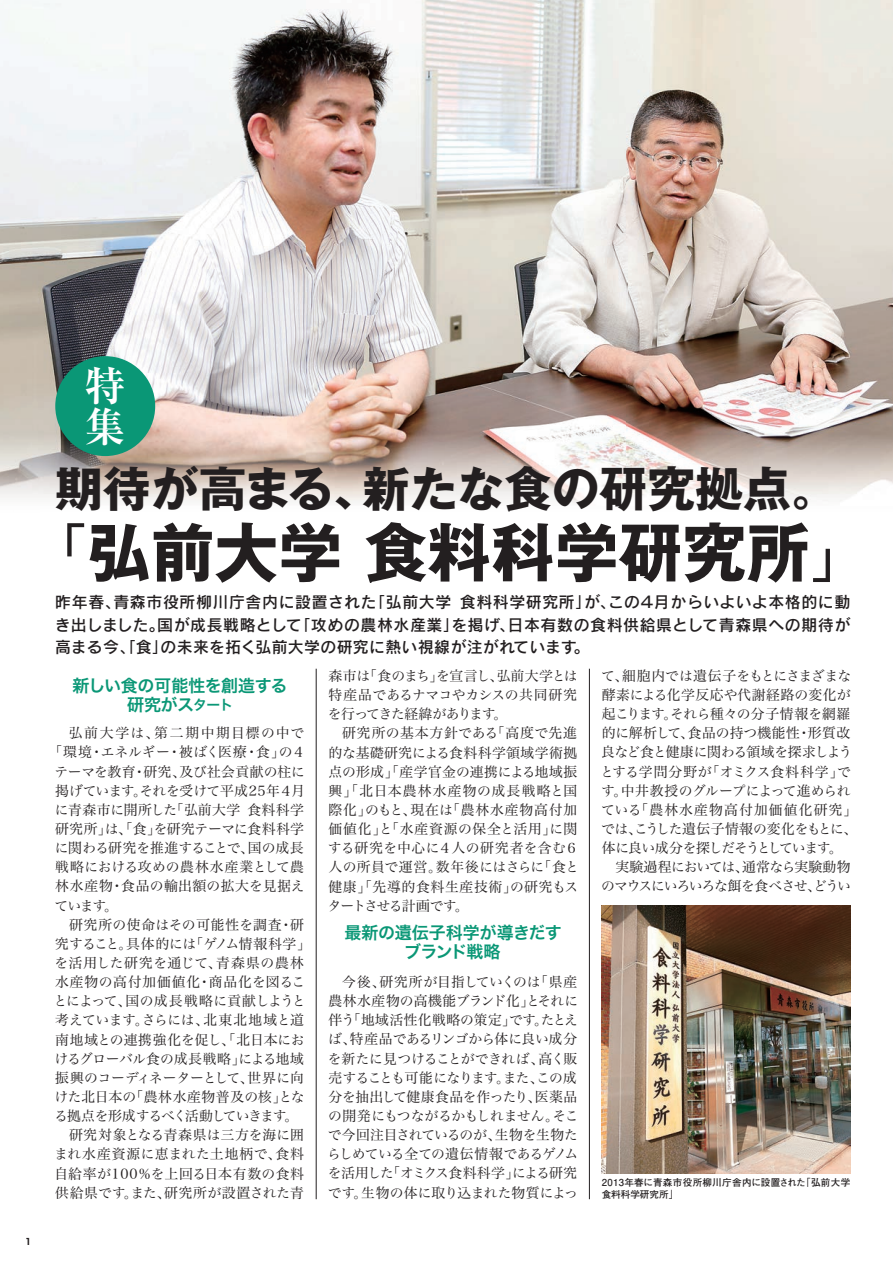
<style>
.page{position:relative;width:893px;height:1263px;background:#fff}
.page>*{position:absolute;margin:0;border:0;box-sizing:border-box;transform-origin:0 0}
.t1{font:700 63.75px "Gothic MB101 Pro";color:#231f20}
.t2{font:700 47.85px "Gothic MB101 Pro";color:#231f20}
.t3{font:700 40.8px/40.8px "Ryumin Pro";color:#fff}
.t4{font:16.95px/19.2px "Hira Kaku Pro W6";letter-spacing:-.02em;color:#0a9776;text-align:center}
.t5{font:15.9px/22.4px "Rodin Pro DB";letter-spacing:.02em;color:#231f20;text-align:justify}
.t6{font:13.8px/19.2px "Hira Min Pro W3";letter-spacing:.005em;color:#231f20;text-align:justify}
.t7{font:13.8px/19.2px "Hira Min Pro W3";letter-spacing:.035em;color:#231f20}
.t8{font:13.8px/19.2px "Hira Min Pro W3";letter-spacing:-.075em;color:#231f20;text-align:right}
.t9{font:13.8px "Hira Min Pro W3";letter-spacing:.03em;color:#231f20}
.t10{font:13.8px "Hira Min Pro W3";letter-spacing:-.02em;color:#231f20}
.t11{font:13.8px "Hira Min Pro W3";letter-spacing:-.025em;color:#231f20}
.t12{font:13.8px "Hira Min Pro W3";letter-spacing:-.04em;color:#231f20}
.t13{font:13.8px "Hira Min Pro W3";letter-spacing:-.08em;color:#231f20}
.t14{font:13.8px "Hira Min Pro W3";letter-spacing:.04em;color:#231f20}
.t15{font:13.8px "Hira Min Pro W3";letter-spacing:.025em;color:#231f20}
.t16{font:13.8px "Hira Min Pro W3";letter-spacing:.06em;color:#231f20}
.t17{font:13.8px "Hira Min Pro W3";letter-spacing:.105em;color:#231f20}
.t18{font:700 9.6px/11.7px "Futo Go B101 Pro";letter-spacing:.035em;color:#231f20}
.t19{font:600 9.6px "ITC Avant Garde Std";color:#231f20}
.s1{font-family:"Hira Kaku Pro W3";font-weight:400}
.s2{font-size:13.8px}
</style>
<div class="page">
<hr style="left:589px;top:669px;width:1px;height:530px;background:#231f20">
<hr style="left:316px;top:669px;width:1px;height:530px;background:#231f20">
<img style="left:0;top:0;width:893px;height:506px">
<img style="left:602px;top:906px;width:248px;height:268px">
<div style="left:55px;top:356px;width:100px;height:100px;background:#0a9776;border-radius:50%"></div>
<p class="t19" style="left:26px;top:1236px;width:7px">1</p>
<h3 class="t3" style="left:85px;top:363px;width:41px">特集</h3>
<h2 class="t2" style="left:55px;top:449px;width:785px">期待が高まる、新たな食の研究拠点。</h2>
<h1 class="t1" style="left:23px;top:500px;width:852px"><span class="s1">「</span>弘前大学 食料科学研究所<span class="s1">」</span></h1>
<p class="t5" style="left:55px;top:590px;width:797px">昨年春、青森市役所柳川庁舎内に設置された「弘前大学 食料科学研究所」が、この４月からいよいよ本格的に動き出しました。国が成長戦略として「攻めの農林水産業」を掲げ、日本有数の食料供給県として青森県への期待が高まる今、「食」の未来を拓く弘前大学の研究に熱い視線が注がれています。</p>
<p class="t4" style="left:73px;top:675px;width:216px">新しい食の可能性を創造する研究がス<span class="s2">タート</span></p>
<p class="t17" style="left:69px;top:721px;width:237px">弘前大学は、第二期中期目標の中で</p>
<p class="t6" style="left:48px;top:741px;width:259px">「環境・エネルギー・被ばく医療・食」の４</p>
<p class="t6" style="left:55px;top:760px;width:252px">テーマを教育・研究、及び社会貢献の柱に</p>
<p class="t10" style="left:55px;top:779px;width:251px">掲げています。それを受けて平成25年４月</p>
<p class="t7" style="left:55px;top:799px;width:251px">に青森市に開所した「弘前大学 食料科学</p>
<p class="t6" style="left:55px;top:818px;width:250px">研究所」は、「食」を研究テーマに食料科学</p>
<p class="t6" style="left:55px;top:837px;width:251px">に関わる研究を推進することで、国の成長</p>
<p class="t6" style="left:55px;top:856px;width:250px">戦略における攻めの農林水産業として農</p>
<p class="t15" style="left:55px;top:874px;width:251px">林水産物・食品の輸出額の拡大を見据え</p>
<p class="t6" style="left:55px;top:894px;width:65px">ています。</p>
<p class="t9" style="left:69px;top:913px;width:236px">研究所の使命はその可能性を調査・研</p>
<p class="t6" style="left:55px;top:933px;width:257px">究すること。具体的には「ゲノム情報科学」</p>
<p class="t7" style="left:55px;top:952px;width:251px">を活用した研究を通じて、青森県の農林</p>
<p class="t16" style="left:55px;top:970px;width:252px">水産物の高付加価値化・商品化を図るこ</p>
<p class="t6" style="left:54px;top:990px;width:254px">とによって、国の成長戦略に貢献しようと</p>
<p class="t11" style="left:55px;top:1008px;width:250px">考えています。さらには、北東北地域と道</p>
<p class="t6" style="left:55px;top:1028px;width:251px">南地域との連携強化を促し、「北日本にお</p>
<p class="t12" style="left:55px;top:1047px;width:251px">けるグローバル食の成長戦略」による地域</p>
<p class="t6" style="left:55px;top:1067px;width:250px">振興のコーディネーターとして、世界に向</p>
<p class="t6" style="left:55px;top:1086px;width:251px">けた北日本の「農林水産物普及の核」とな</p>
<p class="t13" style="left:54px;top:1104px;width:246px">る拠点を形成するべく活動していきます。</p>
<p class="t6" style="left:69px;top:1124px;width:236px">研究対象となる青森県は三方を海に囲</p>
<p class="t9" style="left:54px;top:1142px;width:251px">まれ水産資源に恵まれた土地柄で、食料</p>
<p class="t14" style="left:55px;top:1161px;width:251px">自給率が100％を上回る日本有数の食料</p>
<p class="t6" style="left:55px;top:1181px;width:250px">供給県です。また、研究所が設置された青</p>
<p class="t6" style="left:600px;top:665px;width:259px;text-align:left">て、細胞内では遺伝子をもとにさまざまな酵素による化学反応や代謝経路の変化が起こります。それら種々の分子情報を網羅的に解析して、食品の持つ機能性・形質改良など食と健康に関わる領域を探求しようとする学問分野が「オミクス食料科学」です。中井教授のグループによって進められている「農林水産物高付加価値化研究」では、こうした遺伝子情報の変化をもとに、体に良い成分を探しだそうとしています。</p>
<p class="t8" style="left:601px;top:856px;width:251px">実験過程においては、通常なら実験動物のマウスにいろいろな餌を食べさせ、どうい</p>
<p class="t6" style="left:328px;top:665px;width:252px">森市は「食のまち」を宣言し、弘前大学とは特産品であるナマコやカシスの共同研究を行ってきた経緯があります。</p>
<p class="t7" style="left:327px;top:722px;width:253px;text-indent:15px">研究所の基本方針である「高度で先進的な基礎研究による食料科学領域学術拠点の形成」「産学官金の連携による地域振興」「北日本農林水産物の成長戦略と国際化」のもと、現在は「農林水産物高付加価値化」と「水産資源の保全と活用」に関する研究を中心に４人の研究者を含む６人の所員で運営。数年後にはさらに「食と健康」「先導的食料生産技術」の研究もスタートさせる計画です。</p>
<p class="t4" style="left:345px;top:923px;width:219px">最新の遺伝子科学が導きだすブランド戦略</p>
<p class="t6" style="left:327px;top:971px;width:253px;text-indent:15px">今後、研究所が目指していくのは「県産農林水産物の高機能ブランド化」とそれに伴う「地域活性化戦略の策定」です。たとえば、特産品であるリンゴから体に良い成分を新たに見つけることができれば、高く販売することも可能になります。また、この成分を抽出して健康食品を作ったり、医薬品の開発にもつながるかもしれません。そこで今回注目されているのが、生物を生物たらしめている全ての遺伝情報であるゲノムを活用した「オミクス食料科学」による研究です。生物の体に取り込まれた物質によっ</p>
<p class="t18" style="left:602px;top:1175px;width:250px">2013年春に青森市役所柳川庁舎内に設置された「弘前大学食料科学研究所」</p>
</div>
